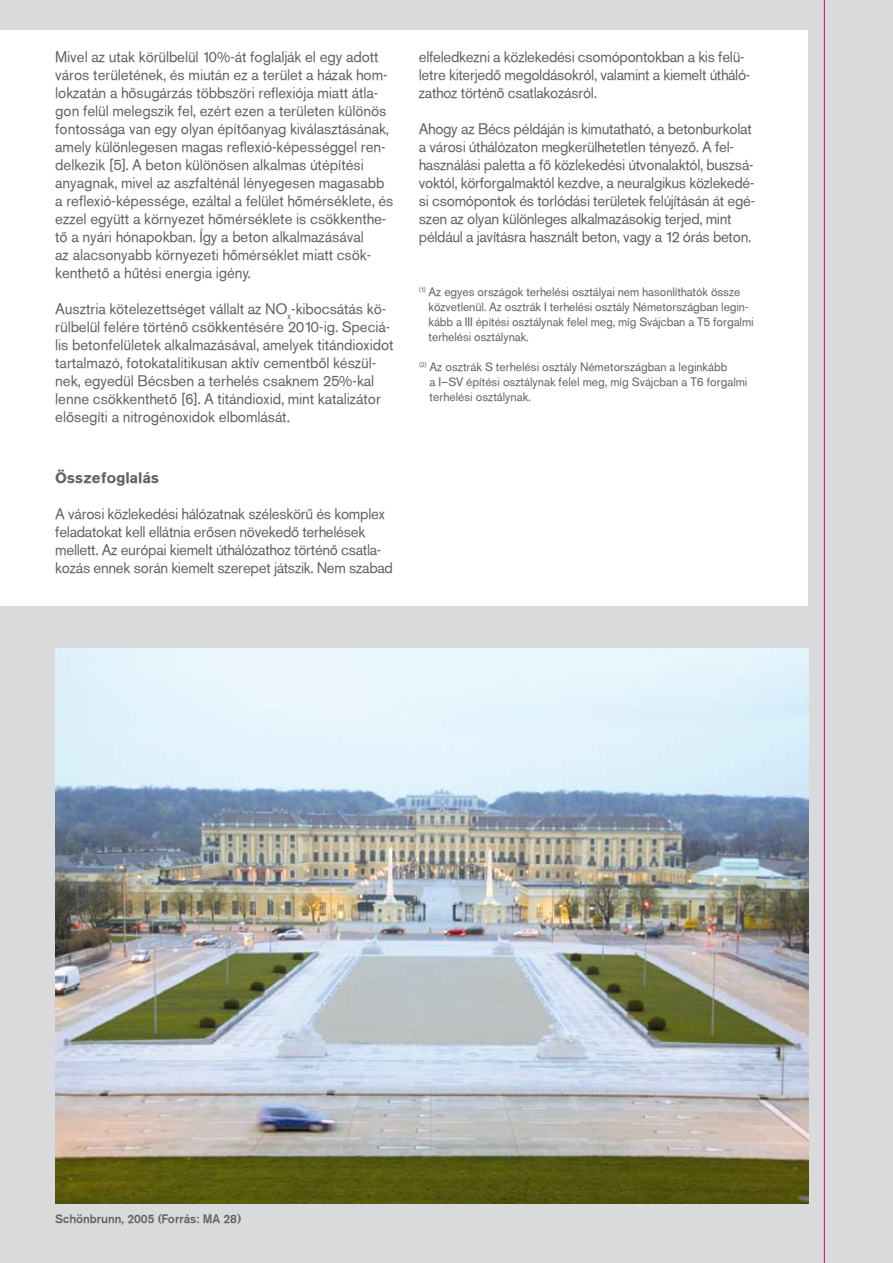
<style>
.page{position:relative;width:893px;height:1263px;background:#d9dadb}
.page>*{position:absolute;margin:0;border:0;box-sizing:border-box;transform-origin:0 0}
.t1{font:15px/18px "Akzidenz Grotesk PFL";letter-spacing:.015em;color:#626364}
.t2{font:700 15px "Akzidenz Grotesk PFL";letter-spacing:.015em;color:#626364}
.t3{font:12px/15px "Akzidenz Grotesk PFL";letter-spacing:.015em;color:#626364}
.t4{font:12px "Akzidenz Grotesk Md PFL";letter-spacing:.015em;color:#626364}
</style>
<div class="page">
<div style="left:0;top:30px;width:808px;height:575px;background:#fff"></div>
<hr style="left:824px;top:0;width:1px;height:1263px;background:#e20079">
<img style="left:55px;top:648px;width:753px;height:556px">
<p class="t1" style="left:55px;top:48px;width:340px">Mivel az utak körülbelül 10%-át foglalják el egy adott város területének, és miután ez a terület a házak hom&shy;lokzatán a hősugárzás többszöri reflexiója miatt átla&shy;gon felül melegszik fel, ezért ezen a területen különös fontossága van egy olyan építőanyag kiválasztásának, amely különlegesen magas reflexió-képességgel ren&shy;delkezik [5]. A beton különösen alkalmas útépítési anyagnak, mivel az aszfalténál lényegesen magasabb a reflexió-képessége, ezáltal a felület hőmérséklete, és ezzel együtt a környezet hőmérséklete is csökkenthe&shy;tő a nyári hónapokban. Így a beton alkalmazásával<br>az alacsonyabb környezeti hőmérséklet miatt csök&shy;kenthető a hűtési energia igény.</p>
<p class="t1" style="left:55px;top:300px;width:340px">Ausztria kötelezettséget vállalt az NO<sub>x</sub>-kibocsátás kö&shy;rülbelül felére történő csökkentésére 2010-ig. Speciá&shy;lis betonfelületek alkalmazásával, amelyek titándioxidot tartalmazó, fotokatalitikusan aktív cementből készül&shy;nek, egyedül Bécsben a terhelés csaknem 25%-kal lenne csökkenthető [6]. A titándioxid, mint katalizátor elősegíti a nitrogénoxidok elbomlását.</p>
<p class="t2" style="left:55px;top:468px;width:105px">Összefoglalás</p>
<p class="t1" style="left:55px;top:505px;width:339px">A városi közlekedési hálózatnak széleskörű és komplex feladatokat kell ellátnia erősen növekedő terhelések mellett. Az európai kiemelt úthálózathoz történő csatla&shy;kozás ennek során kiemelt szerepet játszik. Nem szabad</p>
<p class="t1" style="left:419px;top:48px;width:333px">elfeledkezni a közlekedési csomópontokban a kis felü&shy;letre kiterjedő megoldásokról, valamint a kiemelt útháló&shy;zathoz történő csatlakozásról.</p>
<p class="t1" style="left:419px;top:120px;width:338px">Ahogy az Bécs példáján is kimutatható, a betonburkolat a városi úthálózaton megkerülhetetlen tényező. A fel&shy;használási paletta a fő közlekedési útvonalaktól, buszsá&shy;voktól, körforgalmaktól kezdve, a neuralgikus közlekedé&shy;si csomópontok és torlódási területek felújításán át egé&shy;szen az olyan különleges alkalmazásokig terjed, mint például a javításra használt beton, vagy a 12 órás beton.</p>
<p class="t3" style="left:429px;top:285px;width:326px;text-indent:-10px"><sup>(1)</sup> Az egyes országok terhelési osztályai nem hasonlíthatók össze közvetlenül. Az osztrák I terhelési osztály Németországban legin&shy;kább a III építési osztálynak felel meg, míg Svájcban a T5 forgalmi terhelési osztálynak.</p>
<p class="t3" style="left:430px;top:360px;width:319px;text-indent:-11px"><sup>(2)</sup> Az osztrák S terhelési osztály Németországban a leginkább<br>a I–SV építési osztálynak felel meg, míg Svájcban a T6 forgalmi terhelési osztálynak.</p>
<p class="t4" style="left:55px;top:1211px;width:187px">Schönbrunn, 2005 (Forrás: MA 28)</p>
</div>
